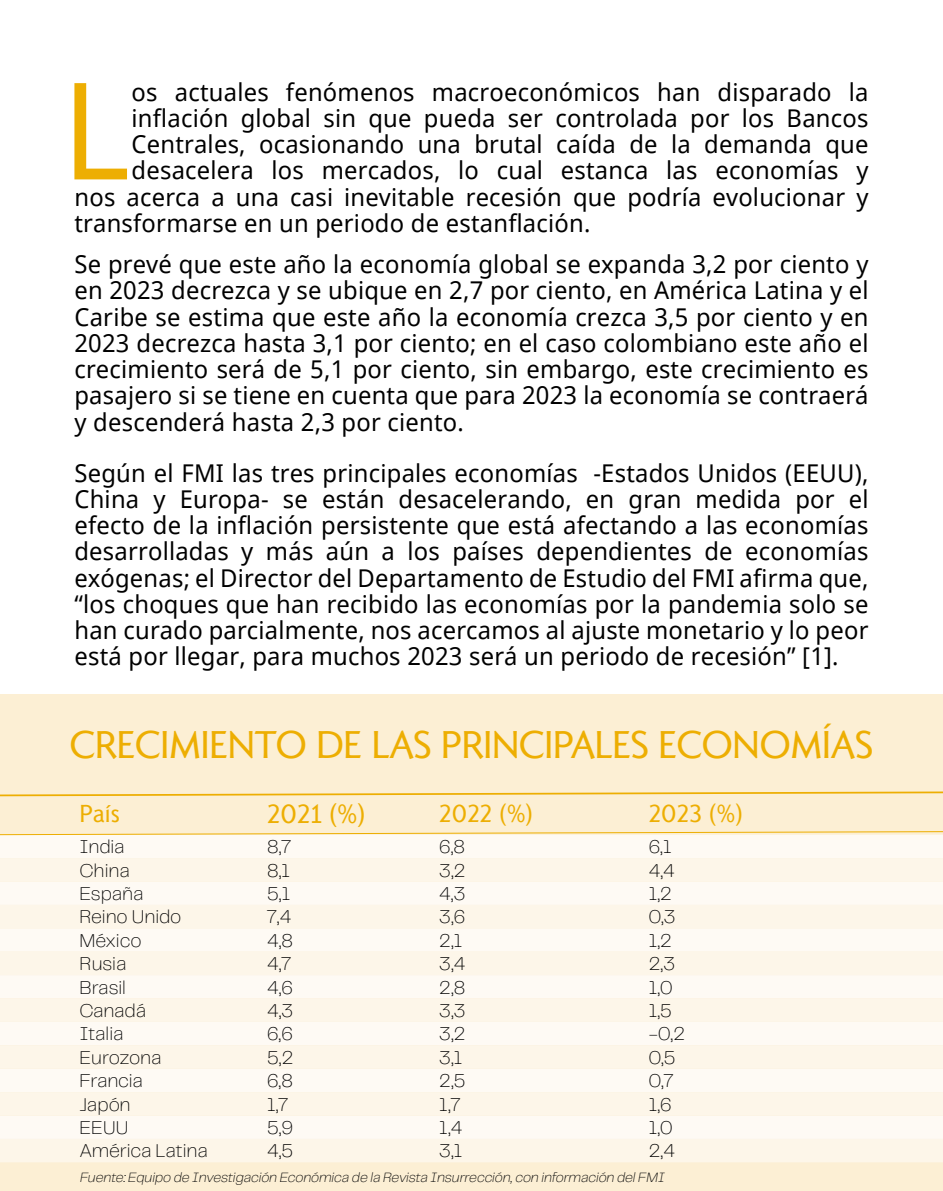
<style>
.page{position:relative;width:943px;height:1191px;background:#fff}
.page>*{position:absolute;margin:0;border:0;box-sizing:border-box;transform-origin:0 0}
.t1{font:134.75px "Noto Sans";color:#edae02}
.t2{font:38.5px "Romanica";letter-spacing:-.02em;color:#edae02}
.t3{font:26.25px "Romanica";color:#edae02}
.t4{font:24.5px/26.2px "Noto Sans";letter-spacing:.01em;color:#000;text-align:justify}
.t5{font:24.5px "Romanica";letter-spacing:.01em;color:#edae02}
.t6{font:200 19.25px "Telegraf";letter-spacing:-.005em;color:#000}
.t7{font:italic 200 14px "Telegraf";color:#000}
</style>
<div class="page">
<div style="left:0;top:694px;width:943px;height:497px;background:#fcefd4"></div>
<div style="left:0;top:835px;width:943px;height:23px;background:#fefaf4"></div>
<svg style="left:0;top:858px;width:943px;height:304px;fill:#fdf6e9"></svg>
<svg style="left:0;top:790px;width:943px;height:7px"></svg>
<svg style="left:0;top:830px;width:943px;height:5px"></svg>
<img style="left:0;top:149px;width:1px;height:620px">
<h1 class="t1" style="left:62px;top:38px;width:70px">L</h1>
<p class="t4" style="left:132px;top:78px;width:738px">os actuales fenómenos macroeconómicos han disparado la</p>
<p class="t4" style="left:132px;top:104px;width:738px">inflación global sin que pueda ser controlada por los Bancos</p>
<p class="t4" style="left:132px;top:130px;width:738px">Centrales, ocasionando una brutal caída de la demanda que</p>
<p class="t4" style="left:132px;top:157px;width:738px">desacelera los mercados, lo cual estanca las economías y</p>
<p class="t4" style="left:74px;top:183px;width:795px">nos acerca a una casi inevitable recesión que podría evolucionar y</p>
<p class="t4" style="left:74px;top:209px;width:517px">transformarse en un periodo de estanflación.</p>
<p class="t4" style="left:74px;top:250px;width:795px">Se prevé que este año la economía global se expanda 3,2 por ciento y en 2023 decrezca y se ubique en 2,7 por ciento, en América Latina y el Caribe se estima que este año la economía crezca 3,5 por ciento y en 2023 decrezca hasta 3,1 por ciento; en el caso colombiano este año el crecimiento será de 5,1 por ciento, sin embargo, este crecimiento es pasajero si se tiene en cuenta que para 2023 la economía se contraerá y descenderá hasta 2,3 por ciento.</p>
<p class="t4" style="left:74px;top:459px;width:795px">Según el FMI las tres principales economías -Estados Unidos (EEUU), China y Europa- se están desacelerando, en gran medida por el efecto de la inflación persistente que está afectando a las economías desarrolladas y más aún a los países dependientes de economías exógenas; el Director del Departamento de Estudio del FMI afirma que, “los choques que han recibido las economías por la pandemia solo se han curado parcialmente, nos acercamos al ajuste monetario y lo peor está por llegar, para muchos 2023 será un periodo de recesión” [1].</p>
<h2 class="t2" style="left:70px;top:719px;width:805px">CRECIMIENTO DE LAS PRINCIPALES ECONOMÍAS</h2>
<p class="t5" style="left:79px;top:797px;width:42px">País</p>
<p class="t3" style="left:267px;top:796px;width:100px">2021 (%)</p>
<p class="t5" style="left:439px;top:797px;width:95px">2022 (%)</p>
<p class="t5" style="left:648px;top:797px;width:95px">2023 (%)</p>
<p class="t6" style="left:79px;top:834px;width:47px">India</p>
<p class="t6" style="left:267px;top:834px;width:26px">8,7</p>
<p class="t6" style="left:439px;top:834px;width:27px">6,8</p>
<p class="t6" style="left:648px;top:834px;width:24px">6,1</p>
<p class="t6" style="left:79px;top:857px;width:52px">China</p>
<p class="t6" style="left:267px;top:857px;width:24px">8,1</p>
<p class="t6" style="left:439px;top:857px;width:28px">3,2</p>
<p class="t6" style="left:648px;top:857px;width:28px">4,4</p>
<p class="t6" style="left:79px;top:881px;width:66px">España</p>
<p class="t6" style="left:267px;top:881px;width:24px">5,1</p>
<p class="t6" style="left:439px;top:881px;width:28px">4,3</p>
<p class="t6" style="left:648px;top:881px;width:24px">1,2</p>
<p class="t6" style="left:79px;top:904px;width:104px">Reino Unido</p>
<p class="t6" style="left:267px;top:904px;width:26px">7,4</p>
<p class="t6" style="left:439px;top:904px;width:27px">3,6</p>
<p class="t6" style="left:648px;top:904px;width:28px">0,3</p>
<p class="t6" style="left:79px;top:928px;width:64px">México</p>
<p class="t6" style="left:267px;top:928px;width:28px">4,8</p>
<p class="t6" style="left:439px;top:928px;width:24px">2,1</p>
<p class="t6" style="left:648px;top:928px;width:24px">1,2</p>
<p class="t6" style="left:79px;top:951px;width:48px">Rusia</p>
<p class="t6" style="left:267px;top:951px;width:26px">4,7</p>
<p class="t6" style="left:439px;top:951px;width:28px">3,4</p>
<p class="t6" style="left:648px;top:951px;width:28px">2,3</p>
<p class="t6" style="left:79px;top:974px;width:48px">Brasil</p>
<p class="t6" style="left:267px;top:974px;width:27px">4,6</p>
<p class="t6" style="left:439px;top:974px;width:28px">2,8</p>
<p class="t6" style="left:648px;top:974px;width:25px">1,0</p>
<p class="t6" style="left:79px;top:998px;width:68px">Canadá</p>
<p class="t6" style="left:267px;top:998px;width:28px">4,3</p>
<p class="t6" style="left:439px;top:998px;width:28px">3,3</p>
<p class="t6" style="left:648px;top:998px;width:25px">1,5</p>
<p class="t6" style="left:79px;top:1021px;width:46px">Italia</p>
<p class="t6" style="left:267px;top:1021px;width:27px">6,6</p>
<p class="t6" style="left:439px;top:1021px;width:28px">3,2</p>
<p class="t6" style="left:648px;top:1021px;width:38px">-0,2</p>
<p class="t6" style="left:79px;top:1044px;width:83px">Eurozona</p>
<p class="t6" style="left:267px;top:1044px;width:28px">5,2</p>
<p class="t6" style="left:439px;top:1044px;width:24px">3,1</p>
<p class="t6" style="left:648px;top:1044px;width:28px">0,5</p>
<p class="t6" style="left:79px;top:1068px;width:65px">Francia</p>
<p class="t6" style="left:267px;top:1068px;width:27px">6,8</p>
<p class="t6" style="left:439px;top:1068px;width:28px">2,5</p>
<p class="t6" style="left:648px;top:1068px;width:26px">0,7</p>
<p class="t6" style="left:79px;top:1091px;width:53px">Japón</p>
<p class="t6" style="left:267px;top:1091px;width:23px">1,7</p>
<p class="t6" style="left:439px;top:1091px;width:23px">1,7</p>
<p class="t6" style="left:648px;top:1091px;width:24px">1,6</p>
<p class="t6" style="left:79px;top:1115px;width:50px">EEUU</p>
<p class="t6" style="left:267px;top:1115px;width:28px">5,9</p>
<p class="t6" style="left:439px;top:1115px;width:25px">1,4</p>
<p class="t6" style="left:648px;top:1115px;width:25px">1,0</p>
<p class="t6" style="left:79px;top:1138px;width:130px">América Latina</p>
<p class="t6" style="left:267px;top:1138px;width:28px">4,5</p>
<p class="t6" style="left:439px;top:1138px;width:24px">3,1</p>
<p class="t6" style="left:648px;top:1138px;width:28px">2,4</p>
<p class="t7" style="left:79px;top:1167px;width:589px">Fuente:Equipo de Investigación Económica de la Revista Insurrección,con información delFMI</p>
</div>
